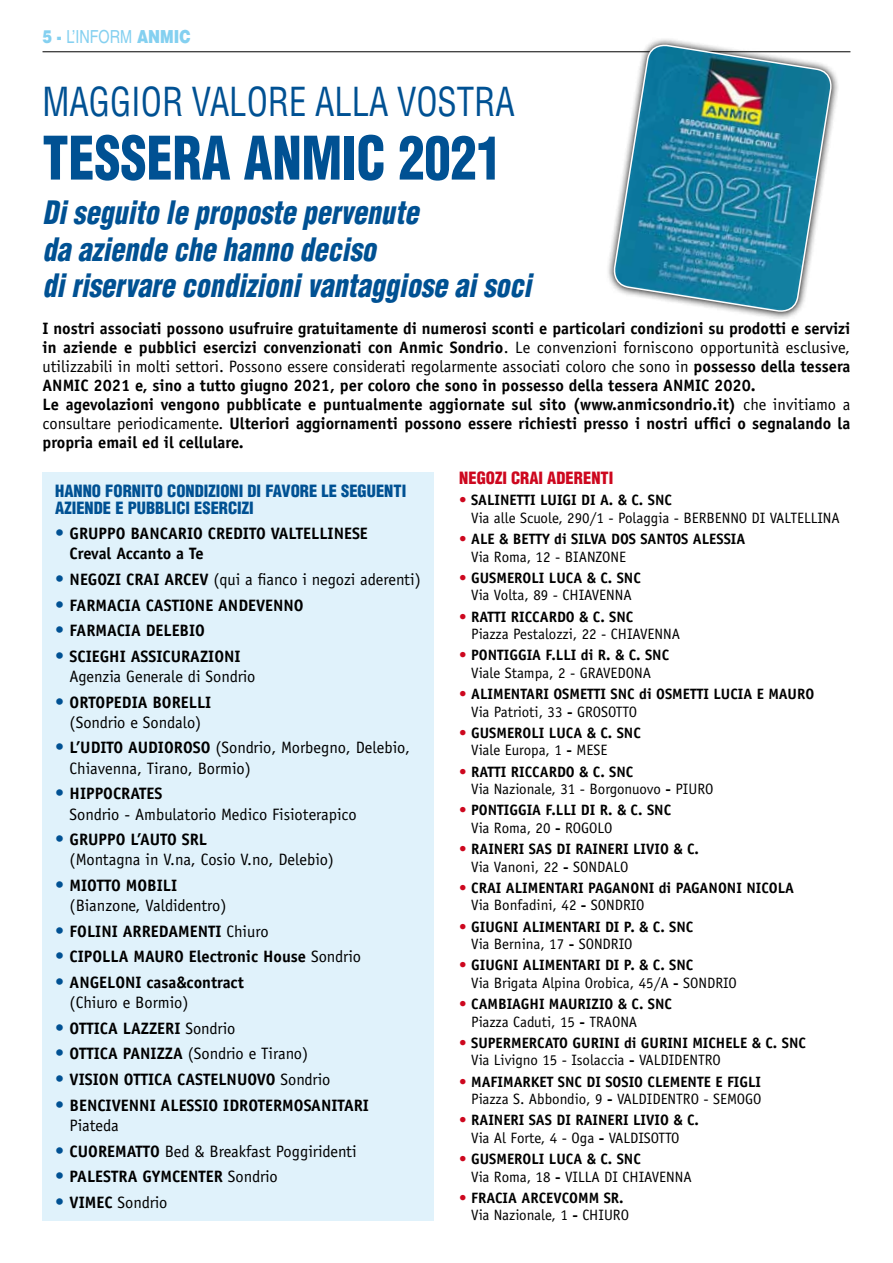
<style>
.page{position:relative;width:893px;height:1263px;background:#fff}
.page>*{position:absolute;margin:0;border:0;box-sizing:border-box;transform-origin:0 0}
.t1{font:900 condensed 58.5px "Helvetica";color:#005193;scale:.89 1}
.t2{font:condensed 39px "Helvetica";color:#005193;scale:.89 1}
.t3{font:italic 900 condensed 31.5px/36.2px "Helvetica";color:#005193;scale:.89 1}
.t4{font:18px "Helvetica LT Std";color:#84d0f0;scale:.8 1}
.t5{font:700 16.5px/19px "Officina Sans Std";color:#000}
.t6{font:16.5px/20.2px "Officina Sans Std";color:#000}
.t7{font:900 condensed 16.5px/17.4px "Helvetica LT Std";color:#005193}
.t8{font:900 condensed 16.5px "Helvetica LT Std";color:#cd071e}
.t9{font:700 15px/17.7px "Officina Sans Std";color:#000}
.t10{font:15px/17.7px "Officina Sans Std";color:#000}
.s1{font-weight:900}
.s2{font-weight:400}
.s3{font-weight:400;font-size:18px;color:#005193}
.s4{font-weight:700;color:#cd071e}
.s5{font-weight:700}
.s6{color:#cd071e}
.s7{font-size:18px;color:#005193}
</style>
<div class="page">
<hr style="left:43px;top:51px;width:807px;height:1px;background:#000">
<div style="left:43px;top:472px;width:391px;height:748px;background:#e0f2fb"></div>
<svg style="left:606px;top:39px;width:233px;height:280px"></svg>
<svg style="left:612px;top:43px;width:221px;height:271px"></svg>
<p class="t4" style="left:43px;top:26px;width:187px"><span class="s1">5 -</span> L’INFORM <span class="s1">ANMIC</span></p>
<h2 class="t2" style="left:43px;top:78px;width:532px">MAGGIOR VALORE ALLA VOSTRA</h2>
<h1 class="t1" style="left:43px;top:121px;width:518px">TESSERA ANMIC 2021</h1>
<h3 class="t3" style="left:43px;top:194px;width:551px">Di seguito le proposte pervenute<br>da aziende che hanno deciso<br>di riservare condizioni vantaggiose ai soci</h3>
<p class="t5" style="left:43px;top:319px;width:809px">I nostri associati possono usufruire gratuitamente di numerosi sconti e particolari condizioni su prodotti e servizi in aziende e pubblici esercizi convenzionati con Anmic Sondrio<span class="s2">. Le convenzioni forniscono opportunità esclusive, utilizzabili in molti settori. Possono essere considerati regolarmente associati coloro che sono in</span> possesso della tessera AN MIC 2021 e, sino a tutto giugno 2021, per coloro che sono in possesso della tessera AN MIC 2020.<br>Le agevolazioni vengono pubblicate e puntualmente aggiornate sul sito (www.anmicsondrio.it) <span class="s2">che invitiamo a consultare periodicamente.</span> Ulteriori aggiornamenti possono essere richiesti presso i nostri uffici o segnalando la propria email ed il cellulare.</p>
<p class="t7" style="left:55px;top:482px;width:352px">HANNO FORNITO CONDIZIONI DI FAVORE LE SEGUENTI<br>AZIENDE E PUBBLICI ESERCIZI</p>
<p class="t5" style="left:55px;top:524px;width:53px"><span class="s3">•</span> GRUPPO</p>
<p class="t8" style="left:459px;top:468px;width:156px">NEGOZI CRAI ADERENTI</p>
<p class="t10" style="left:471px;top:491px;width:370px;text-indent:-12px"><span class="s4">•</span> <span class="s5">SALIN ETTI LUIGI DI A. &amp; C. SN C<br></span>Via alle Scuole, 290/1 - Polaggia - BERBENNO DI VALTELLINA</p>
<p class="t9" style="left:471px;top:530px;width:276px;text-indent:-12px"><span class="s6">•</span> ALE &amp; BETTY di SILVA DOS SANTOS ALESSIA<br><span class="s2">Via Roma, 12 - BIANZONE</span></p>
<p class="t10" style="left:459px;top:569px;width:183px;text-align:center"><span class="s4">•</span> <span class="s5">GUSMEROLI LUCA &amp; C. SNC<br></span>Via Volta, 89 - CHIAVENNA</p>
<p class="t10" style="left:471px;top:608px;width:210px;text-indent:-12px"><span class="s4">•</span> <span class="s5">RATTI RICCARDO &amp; C. SN C<br></span>Piazza Pestalozzi, 22 - CHIAVENNA</p>
<p class="t9" style="left:459px;top:646px;width:211px;text-align:center"><span class="s6">•</span> PONTIGGIA F.LLI di R. &amp; C. SN C<br><span class="s2">Viale Stampa, 2 - GRAVEDONA</span></p>
<p class="t9" style="left:471px;top:685px;width:343px;text-indent:-12px"><span class="s6">•</span> ALIMENTARI OSMETTI SN C di OSMETTI LUCIA E MAURO<br><span class="s2">Via Patrioti, 33</span> - <span class="s2">GROSOTTO</span></p>
<p class="t9" style="left:471px;top:724px;width:171px;text-indent:-12px"><span class="s6">•</span> GUSMEROLI LUCA &amp; C. SNC<br><span class="s2">Viale Europa, 1</span> - <span class="s2">MESE</span></p>
<p class="t10" style="left:471px;top:763px;width:244px;text-indent:-12px"><span class="s4">•</span> <span class="s5">RATTI RICCARDO &amp; C. SN C<br></span>Via Nazionale, 31 - Borgonuovo <span class="s5">-</span> PIURO</p>
<p class="t9" style="left:471px;top:801px;width:201px;text-indent:-12px"><span class="s6">•</span> PONTIGGIA F.LLI DI R. &amp; C. SN C<br><span class="s2">Via Roma, 20</span> - <span class="s2">ROGOLO</span></p>
<p class="t9" style="left:471px;top:840px;width:229px;text-indent:-12px"><span class="s6">•</span> RAIN ERI SAS DI RAIN ERI LIVIO &amp; C.<br><span class="s2">Via Vanoni, 22</span> - <span class="s2">SONDALO</span></p>
<p class="t9" style="left:459px;top:879px;width:172px"><span class="s6">•</span> CRAI ALIMENTARI PAGANON</p>
<p class="t9" style="left:649px;top:879px;width:70px">I di PAGANON</p>
<p class="t9" style="left:736px;top:879px;width:59px">I N ICOLA</p>
<p class="t10" style="left:471px;top:896px;width:175px">Via Bonfadini, 42 <span class="s5">-</span> SONDRIO</p>
<p class="t9" style="left:471px;top:917px;width:224px;text-indent:-12px"><span class="s6">•</span> GIUGNI ALIMENTARI DI P. &amp; C. SNC<br><span class="s2">Via Bernina, 17</span> - <span class="s2">SONDRIO</span></p>
<p class="t10" style="left:471px;top:956px;width:267px;text-indent:-12px"><span class="s4">•</span> <span class="s5">GIUGNI ALIMENTARI DI P. &amp; C. SNC<br></span>Via Brigata Alpina Orobica, 45/A <span class="s5">-</span> SONDRIO</p>
<p class="t9" style="left:471px;top:995px;width:202px;text-indent:-12px"><span class="s6">•</span> CAMBIAGHI MAURIZIO &amp; C. SN C<br><span class="s2">Piazza Caduti, 15</span> - <span class="s2">TRAONA</span></p>
<p class="t9" style="left:471px;top:1034px;width:336px;text-indent:-12px"><span class="s6">•</span> SUPERMERCATO GURINI di GURINI MICHELE &amp; C. SNC<br><span class="s2">Via Livigno 15 - Isolaccia</span> - <span class="s2">VALDIDENTRO</span></p>
<p class="t10" style="left:459px;top:1072px;width:304px;text-align:right"><span class="s4">•</span> <span class="s5">MAFIMARKET SN C DI SOSIO CLEMENTE E FIGLI<br></span>Piazza S. Abbondio, 9 <span class="s5">-</span> VALDIDENTRO - SEMOGO</p>
<p class="t9" style="left:459px;top:1111px;width:241px;text-align:center"><span class="s6">•</span> RAIN ERI SAS DI RAIN ERI LIVIO &amp; C.<br><span class="s2">Via Al Forte, 4 - Oga</span> - <span class="s2">VALDISOTTO</span></p>
<p class="t10" style="left:471px;top:1150px;width:222px;text-indent:-12px"><span class="s4">•</span> <span class="s5">GUSMEROLI LUCA &amp; C. SNC<br></span>Via Roma, 18 <span class="s5">-</span> VILLA DI CHIAVENNA</p>
<p class="t10" style="left:471px;top:1189px;width:159px;text-indent:-12px"><span class="s4">•</span> <span class="s5">FRACIA ARCEVCOMM SR.<br></span>Via Nazionale, 1 <span class="s5">-</span> CHIURO</p>
<p class="t5" style="left:70px;top:523px;width:300px;line-height:20.2px;text-indent:61px">BAN CARIO CREDITO VALTELLIN ESE<br>Creval Accanto a Te</p>
<p class="t6" style="left:55px;top:569px;width:367px"><span class="s7">•</span> <span class="s5">N EGOZI CRAI ARCEV</span> (qui a fianco i negozi aderenti)</p>
<p class="t5" style="left:55px;top:595px;width:229px"><span class="s3">•</span> FARMACIA CASTION E AND EVENNO</p>
<p class="t5" style="left:55px;top:621px;width:150px"><span class="s3">•</span> FARMACIA DELEBIO</p>
<p class="t6" style="left:70px;top:646px;width:187px;text-indent:-14px"><span class="s7">•</span> <span class="s5">SCIEGHI ASSICURAZION I<br></span>Agenzia Generale di Sondrio</p>
<p class="t6" style="left:55px;top:692px;width:158px;text-align:center"><span class="s7">•</span> <span class="s5">ORTOPEDIA BORELLI </span>(Sondrio e Sondalo)</p>
<p class="t6" style="left:70px;top:738px;width:342px;text-indent:-14px"><span class="s7">•</span> <span class="s5">L’UDITO AUDIOROSO</span> (Sondrio, Morbegno, Delebio,<br>Chiavenna, Tirano, Bormio)</p>
<p class="t6" style="left:70px;top:784px;width:289px;text-indent:-14px"><span class="s7">•</span> <span class="s5">HIPPOCRATES<br></span>Sondrio - Ambulatorio Medico Fisioterapico</p>
<p class="t5" style="left:55px;top:830px;width:53px"><span class="s3">•</span> GRUPPO</p>
<p class="t5" style="left:130px;top:830px;width:78px">L’AUTO SRL</p>
<p class="t6" style="left:70px;top:850px;width:266px">(Montagna in V.na, Cosio V.no, Delebio)</p>
<p class="t6" style="left:70px;top:875px;width:158px;text-indent:-14px"><span class="s7">•</span> <span class="s5">MIOTTO MOBILI </span>(Bianzone, Valdidentro)</p>
<p class="t5" style="left:55px;top:921px;width:215px"><span class="s3">•</span> FOLINI ARREDAMENTI <span class="s2">Chiuro</span></p>
<p class="t5" style="left:55px;top:947px;width:307px"><span class="s3">•</span> CIPO LLA MAURO Electronic House <span class="s2">Sondrio</span></p>
<p class="t5" style="left:70px;top:972px;width:176px;line-height:20.2px;text-indent:-14px"><span class="s3">•</span> AN GELON I casa&amp;contract <span class="s2">(Chiuro e Bormio)</span></p>
<p class="t5" style="left:55px;top:1018px;width:181px"><span class="s3">•</span> OTTICA LAZZERI <span class="s2">Sondrio</span></p>
<p class="t6" style="left:55px;top:1044px;width:255px"><span class="s7">•</span> <span class="s5">OTTICA PAN IZZA</span> (Sondrio e Tirano)</p>
<p class="t5" style="left:55px;top:1070px;width:203px"><span class="s3">•</span> VISION OTTICA CASTELN UOVO</p>
<p class="t6" style="left:280px;top:1069px;width:51px">Sondrio</p>
<p class="t5" style="left:70px;top:1095px;width:301px;line-height:20.2px;text-indent:-14px"><span class="s3">•</span> BEN CIVENN I ALESSIO IDROTERMOSAN ITARI<br><span class="s2">Piateda</span></p>
<p class="t6" style="left:55px;top:1141px;width:303px"><span class="s7">•</span> <span class="s5">CUOREMATTO</span> Bed &amp; Breakfast Poggiridenti</p>
<p class="t5" style="left:55px;top:1167px;width:224px"><span class="s3">•</span> PALESTRA GYMCENTER <span class="s2">Sondrio</span></p>
<p class="t6" style="left:55px;top:1192px;width:114px"><span class="s7">•</span> <span class="s5">VIMEC</span> Sondrio</p>
</div>
